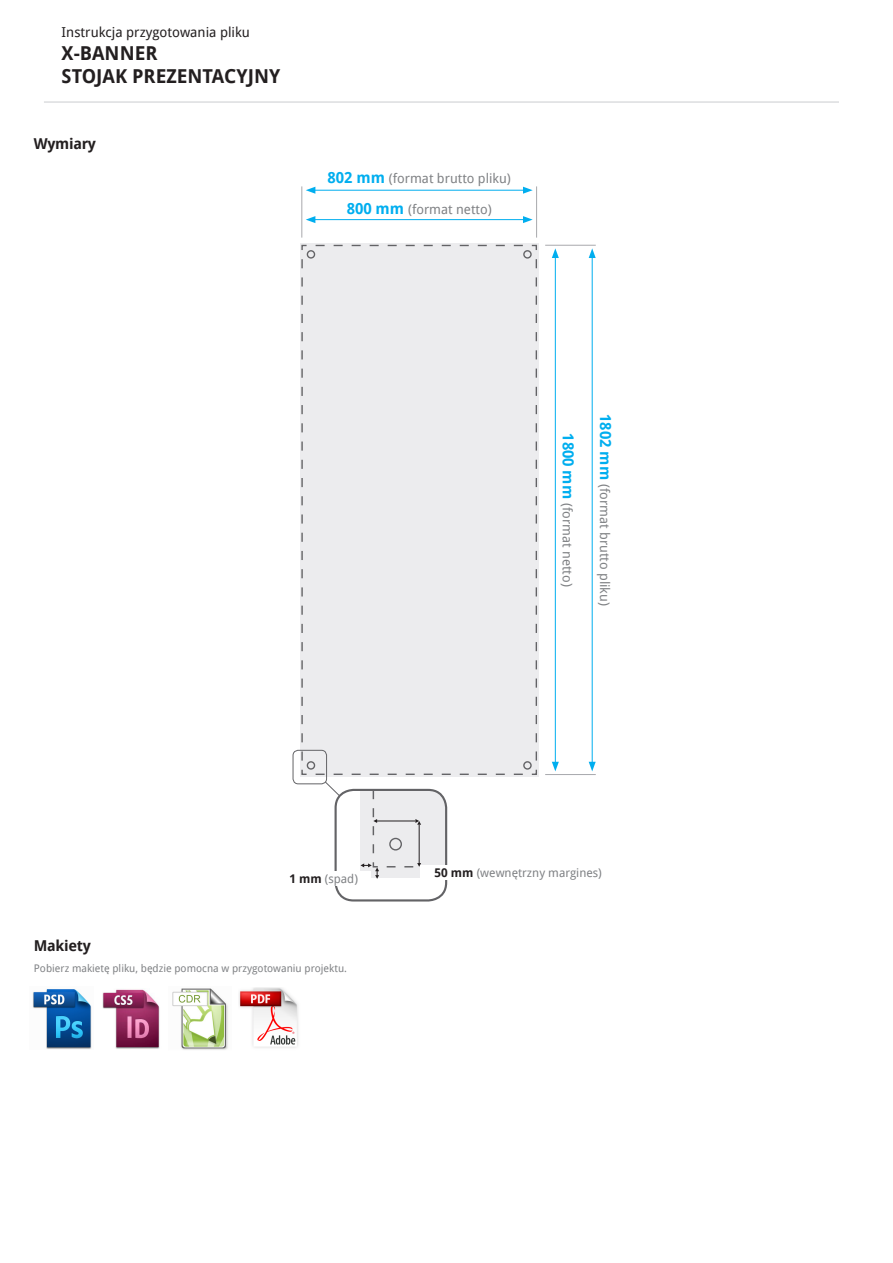
<style>
.page{position:relative;width:893px;height:1263px;background:#fff}
.page>*{position:absolute;margin:0;border:0;box-sizing:border-box;transform-origin:0 0}
.t1{font:700 19.2px "Droid Sans";color:#231f20}
.t2{font:700 15px "Droid Sans";letter-spacing:-.02em;color:#231f20}
.t3{font:13.65px "Droid Sans";color:#231f20}
.t4{font:13.2px "Droid Sans";color:#808285}
.t5{font:12px "Droid Sans";color:#808285}
.t6{font:10.5px "Droid Sans";color:#808285}
.s1{font-weight:700;font-size:15.15px;color:#00aeef}
.s2{font-weight:700;color:#231f20}
</style>
<div class="page">
<hr style="left:44px;top:101px;width:795px;height:2px;background:#dcdddf">
<img style="left:172px;top:988px;width:56px;height:62px">
<img style="left:102px;top:989px;width:58px;height:60px">
<img style="left:239px;top:987px;width:59px;height:61px">
<img style="left:33px;top:989px;width:59px;height:60px">
<hr style="left:592px;top:256px;width:1px;height:508px;background:#00aeef">
<svg style="left:589px;top:248px;width:7px;height:10px"></svg>
<svg style="left:589px;top:762px;width:7px;height:9px"></svg>
<hr style="left:555px;top:256px;width:1px;height:508px;background:#00aeef">
<svg style="left:552px;top:248px;width:7px;height:10px"></svg>
<svg style="left:552px;top:762px;width:7px;height:9px"></svg>
<hr style="left:545px;top:245px;width:51px;height:1px;background:#a8a9ad">
<hr style="left:545px;top:774px;width:51px;height:1px;background:#a8a9ad">
<hr style="left:313px;top:190px;width:212px;height:1px;background:#00aeef">
<svg style="left:523px;top:187px;width:10px;height:7px"></svg>
<svg style="left:306px;top:187px;width:9px;height:7px"></svg>
<hr style="left:313px;top:219px;width:212px;height:1px;background:#00aeef">
<svg style="left:523px;top:216px;width:10px;height:7px"></svg>
<svg style="left:306px;top:216px;width:9px;height:7px"></svg>
<hr style="left:301px;top:186px;width:1px;height:52px;background:#a8a9ad">
<hr style="left:536px;top:186px;width:1px;height:52px;background:#a8a9ad">
<div style="left:301px;top:244px;width:237px;height:532px;background:#ececee"></div>
<div style="left:293px;top:750px;width:34px;height:34px;border:1px solid #636366;border-radius:5px"></div>
<svg style="left:324px;top:781px;width:16px;height:16px"></svg>
<div style="left:307px;top:761px;width:8px;height:9px;border:1px solid #636366;border-radius:50%"></div>
<div style="left:307px;top:250px;width:8px;height:9px;border:1px solid #636366;border-radius:50%"></div>
<div style="left:523px;top:761px;width:9px;height:9px;border:1px solid #636366;border-radius:50%"></div>
<div style="left:523px;top:250px;width:9px;height:9px;border:1px solid #636366;border-radius:50%"></div>
<div style="left:335px;top:789px;width:112px;height:112px;border:2px solid #636366;border-radius:18px"></div>
<div style="left:420px;top:865px;width:196px;height:15px;background:#fff"></div>
<svg style="left:360px;top:790px;width:86px;height:89px"></svg>
<div style="left:277px;top:871px;width:93px;height:14px;background:#fff"></div>
<div style="left:389px;top:838px;width:13px;height:12px;border:1px solid #636366;border-radius:50%"></div>
<p class="t3" style="left:62px;top:22px;width:190px">Instrukcja przygotowania pliku</p>
<p class="t1" style="left:62px;top:39px;width:97px">X-BANNER</p>
<p class="t1" style="left:62px;top:62px;width:220px">STOJAK PREZENTACYJNY</p>
<p class="t2" style="left:34px;top:133px;width:64px">Wymiary</p>
<p class="t4" style="left:327px;top:170px;width:185px"><span class="s1">802 mm</span> (format brutto pliku)</p>
<p class="t4" style="left:347px;top:200px;width:147px"><span class="s1">800 mm</span> (format netto)</p>
<p class="t4" style="left:577px;top:433px;width:155px;rotate:90deg"><span class="s1">1800 mm</span> (format netto)</p>
<p class="t4" style="left:614px;top:414px;width:193px;rotate:90deg"><span class="s1">1802 mm</span> (format brutto pliku)</p>
<p class="t5" style="left:289px;top:870px;width:70px"><span class="s2">1 mm</span> (spad)</p>
<p class="t5" style="left:435px;top:864px;width:169px"><span class="s2">50 mm</span> (wewnętrzny margines)</p>
<p class="t2" style="left:34px;top:935px;width:58px">Makiety</p>
<p class="t6" style="left:34px;top:961px;width:315px">Pobierz makietę pliku, będzie pomocna w przygotowaniu projektu.</p>
</div>
